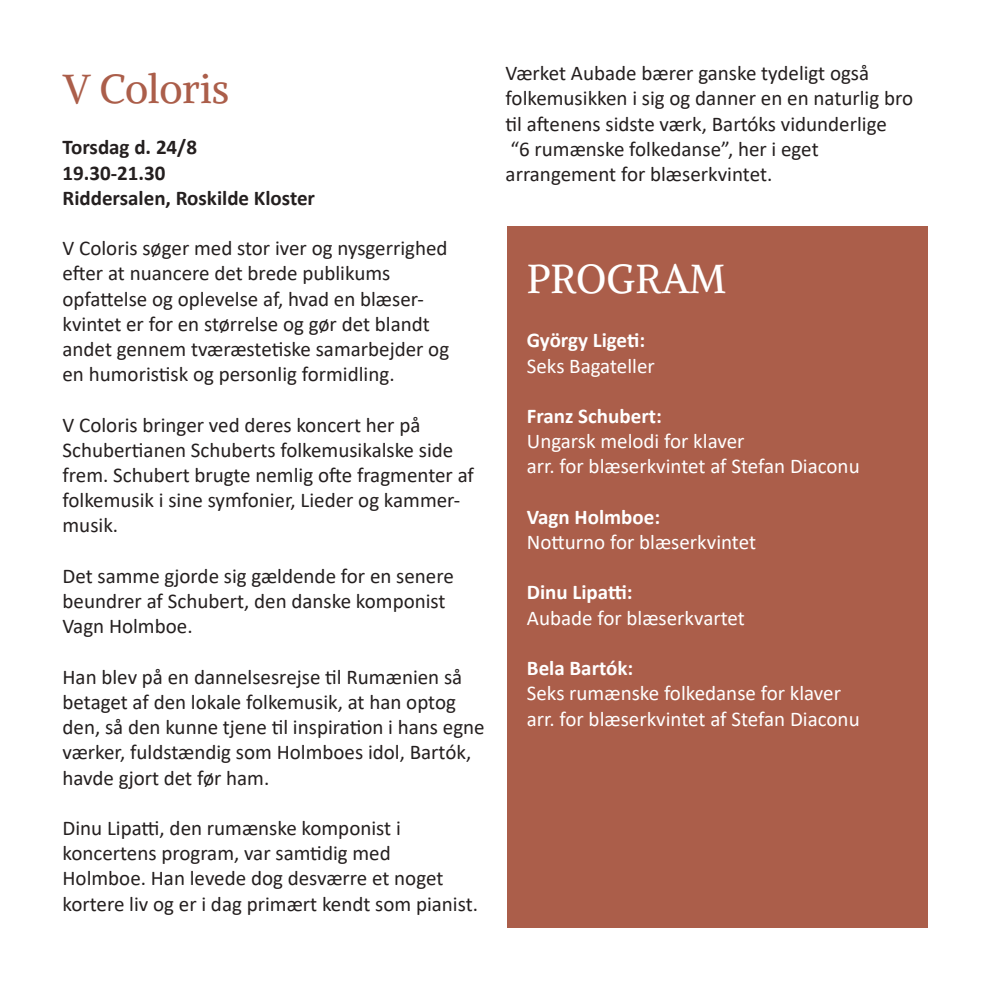
<style>
.page{position:relative;width:992px;height:992px;background:#fff}
.page>*{position:absolute;margin:0;border:0;box-sizing:border-box;transform-origin:0 0}
.t1{font:40.25px "Alike";color:#ab5e4a}
.t2{font:40.25px "Alike";color:#fff}
.t3{font:21px/25.2px "Calibri";color:#241f1f}
.t4{font:21px/25.2px "Calibri";color:#fff}
.t5{font:700 21px "Calibri";color:#fff}
.t6{font:700 21px/25.2px "Calibri";color:#241f1f}
</style>
<div class="page">
<div style="left:507px;top:226px;width:421px;height:701px;background:#ab5e4a"></div>
<h1 class="t1" style="left:63px;top:63px;width:167px">V Coloris</h1>
<p class="t3" style="left:505px;top:60px;width:409px">Værket Aubade bærer ganske tydeligt også folkemusikken i sig og danner en en naturlig bro til aftenens sidste værk, Bartóks vidunderlige<br>“6 rumænske folkedanse”, her i eget arrangement for blæserkvintet.</p>
<p class="t6" style="left:63px;top:134px;width:254px">Torsdag d. 24/8<br>19.30-21.30<br>Riddersalen, Roskilde Kloster</p>
<p class="t3" style="left:63px;top:235px;width:388px">V Coloris søger med stor iver og nysgerrighed efter at nuancere det brede publikums opfattelse og oplevelse af, hvad en blæser&shy;kvintet er for en størrelse og gør det blandt andet gennem tværæstetiske samarbejder og en humoristisk og personlig formidling.</p>
<p class="t3" style="left:63px;top:411px;width:413px">V Coloris bringer ved deres koncert her på Schubertianen Schuberts folkemusikalske side frem. Schubert brugte nemlig ofte fragmenter af folkemusik i sine symfonier, Lieder og kammer&shy;musik.</p>
<p class="t3" style="left:63px;top:563px;width:393px">Det samme gjorde sig gældende for en senere beundrer af Schubert, den danske komponist<br>Vagn Holmboe.</p>
<p class="t3" style="left:63px;top:663px;width:424px">Han blev på en dannelsesrejse til Rumænien så betaget af den lokale folkemusik, at han optog den, så den kunne tjene til inspiration i hans egne værker, fuldstændig som Holmboes idol, Bartók, havde gjort det før ham.</p>
<p class="t3" style="left:63px;top:815px;width:417px">Dinu Lipatti, den rumænske komponist i koncertens program, var samtidig med Holmboe. Han levede dog desværre et noget kortere liv og er i dag primært kendt som pianist.</p>
<h1 class="t2" style="left:527px;top:253px;width:201px">PROGRAM</h1>
<p class="t5" style="left:527px;top:325px;width:120px">György Ligeti:</p>
<p class="t4" style="left:527px;top:352px;width:129px">Seks Bagateller</p>
<p class="t5" style="left:527px;top:401px;width:137px">Franz Schubert:</p>
<p class="t4" style="left:527px;top:428px;width:334px">Ungarsk melodi for klaver<br>arr. for blæserkvintet af Stefan Diaconu</p>
<p class="t5" style="left:527px;top:502px;width:135px">Vagn Holmboe:</p>
<p class="t4" style="left:527px;top:529px;width:231px">Notturno for blæserkvintet</p>
<p class="t5" style="left:527px;top:577px;width:107px">Dinu Lipatti:</p>
<p class="t4" style="left:527px;top:604px;width:219px">Aubade for blæserkvartet</p>
<p class="t5" style="left:527px;top:653px;width:108px">Bela Bartók:</p>
<p class="t4" style="left:527px;top:680px;width:334px">Seks rumænske folkedanse for klaver arr. for blæserkvintet af Stefan Diaconu</p>
</div>
